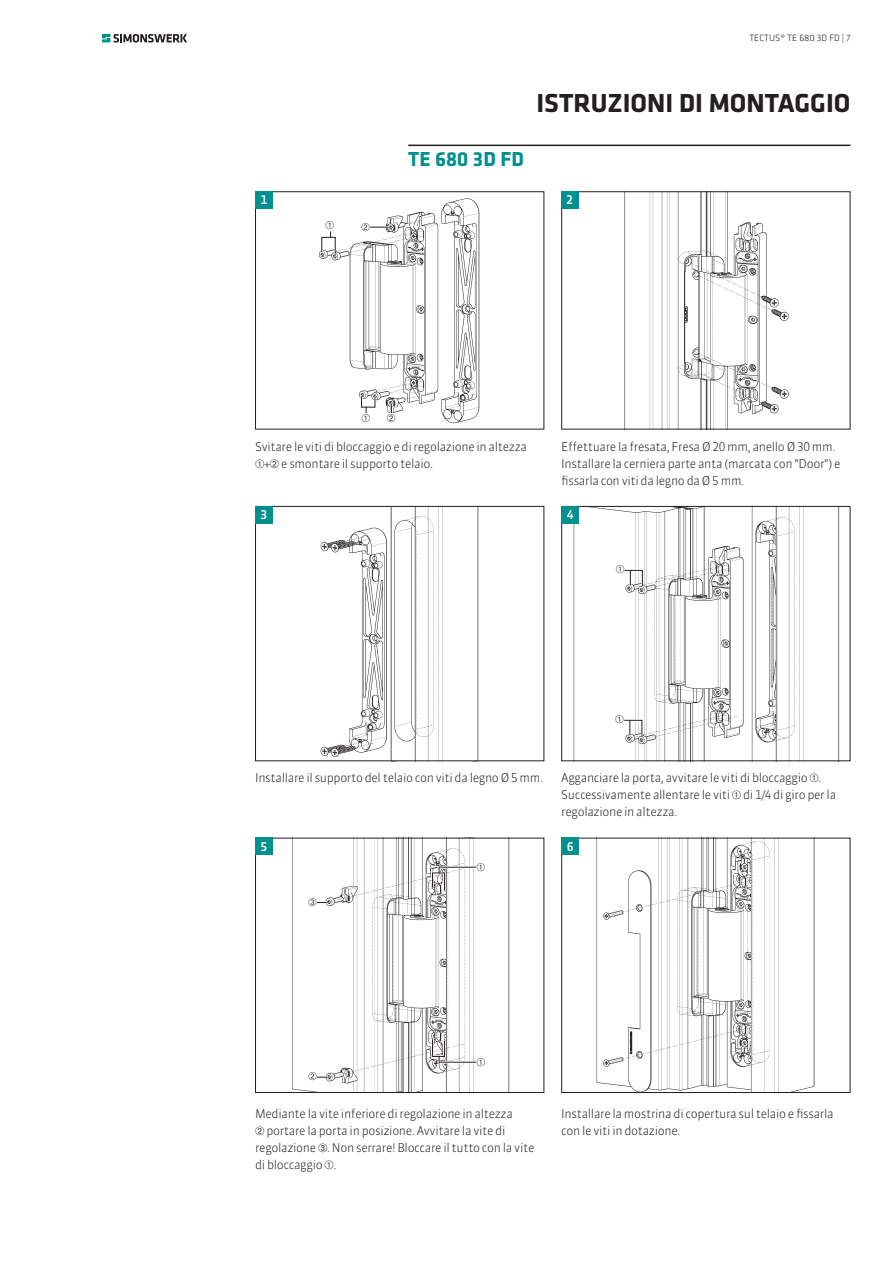
<style>
.page{position:relative;width:893px;height:1263px;background:#fff}
.page>*{position:absolute;margin:0;border:0;box-sizing:border-box;transform-origin:0 0}
.t1{font:700 27px "Klavika";color:#231f20}
.t2{font:700 21px "Klavika";color:#00908e}
.t3{font:300 12px/17px "Simonswerk Sanuk";letter-spacing:-.03em;color:#231f20}
.t4{font:500 12px "Simonswerk Sanuk";color:#fff}
.t5{font:300 9.45px "Klavika";color:#231f20}
</style>
<div class="page">
<svg style="left:102px;top:34px;width:85px;height:9px"></svg>
<hr style="left:408px;top:145px;width:442px;height:1px;background:#231f20">
<img style="left:319px;top:198px;width:161px;height:226px">
<div style="left:255px;top:191px;width:289px;height:238px;border:1px solid #231f20"></div>
<img style="left:624px;top:193px;width:164px;height:234px">
<div style="left:561px;top:191px;width:289px;height:238px;border:1px solid #231f20"></div>
<img style="left:320px;top:508px;width:159px;height:251px">
<div style="left:255px;top:506px;width:289px;height:255px;border:1px solid #231f20"></div>
<img style="left:573px;top:508px;width:266px;height:251px">
<div style="left:561px;top:506px;width:289px;height:255px;border:1px solid #231f20"></div>
<div style="left:255px;top:191px;width:18px;height:18px;background:#00908e"></div>
<div style="left:562px;top:191px;width:17px;height:18px;background:#00908e"></div>
<div style="left:255px;top:506px;width:18px;height:17px;background:#00908e"></div>
<div style="left:562px;top:506px;width:17px;height:17px;background:#00908e"></div>
<img style="left:292px;top:840px;width:218px;height:251px">
<div style="left:255px;top:838px;width:289px;height:255px;border:1px solid #231f20"></div>
<img style="left:596px;top:840px;width:219px;height:251px">
<div style="left:561px;top:838px;width:289px;height:255px;border:1px solid #231f20"></div>
<div style="left:255px;top:838px;width:18px;height:17px;background:#00908e"></div>
<div style="left:562px;top:838px;width:17px;height:17px;background:#00908e"></div>
<hr style="left:431px;top:872px;width:3px;height:16px;background:#fff">
<hr style="left:438px;top:866px;width:38px;height:2px;background:#fff">
<hr style="left:439px;top:867px;width:37px;height:1px;background:#231f20">
<svg style="left:432px;top:867px;width:14px;height:24px"></svg>
<hr style="left:431px;top:1039px;width:3px;height:18px;background:#fff">
<hr style="left:438px;top:1061px;width:38px;height:2px;background:#fff">
<hr style="left:439px;top:1062px;width:37px;height:1px;background:#231f20">
<svg style="left:432px;top:1039px;width:14px;height:23px"></svg>
<svg style="left:321px;top:221px;width:15px;height:33px"></svg>
<svg style="left:362px;top:223px;width:26px;height:9px"></svg>
<svg style="left:360px;top:396px;width:16px;height:26px"></svg>
<svg style="left:387px;top:404px;width:8px;height:18px"></svg>
<svg style="left:616px;top:565px;width:27px;height:21px"></svg>
<svg style="left:616px;top:715px;width:27px;height:21px"></svg>
<svg style="left:309px;top:1072px;width:18px;height:8px"></svg>
<svg style="left:477px;top:863px;width:8px;height:8px"></svg>
<svg style="left:309px;top:898px;width:18px;height:8px"></svg>
<svg style="left:477px;top:1058px;width:8px;height:8px"></svg>
<p class="t5" style="left:749px;top:33px;width:11px">TECTUS</p>
<p class="t5" style="left:780px;top:33px;width:72px">® TE 680 3D FD | 7</p>
<h1 class="t1" style="left:536px;top:88px;width:315px">ISTRUZIONI DI MONTAGGIO</h1>
<h2 class="t2" style="left:408px;top:147px;width:117px">TE 680 3D FD</h2>
<p class="t4" style="left:260px;top:192px;width:9px">1</p>
<p class="t4" style="left:566px;top:192px;width:9px">2</p>
<p class="t3" style="left:255px;top:438px;width:273px">Svitare le viti di bloccaggio e di regolazione in altezza<br>➀+➁ e smontare il supporto telaio.</p>
<p class="t3" style="left:561px;top:438px;width:281px">Effettuare la fresata, Fresa Ø 20 mm, anello Ø 30 mm.<br>Installare la cerniera parte anta (marcata con "Door") e fissarla con viti da legno da Ø 5 mm.</p>
<p class="t4" style="left:260px;top:507px;width:9px">3</p>
<p class="t4" style="left:567px;top:507px;width:9px">4</p>
<p class="t3" style="left:255px;top:770px;width:290px">Installare il supporto del telaio con viti da legno Ø 5 mm.</p>
<p class="t3" style="left:561px;top:770px;width:276px">Agganciare la porta, avvitare le viti di bloccaggio ➀.<br>Successivamente allentare le viti ➀ di 1/4 di giro per la regolazione in altezza.</p>
<p class="t4" style="left:260px;top:839px;width:9px">5</p>
<p class="t4" style="left:567px;top:839px;width:9px">6</p>
<p class="t3" style="left:255px;top:1105px;width:281px">Mediante la vite inferiore di regolazione in altezza<br>➁ portare la porta in posizione. Avvitare la vite di regolazione ➂. Non serrare! Bloccare il tutto con la vite di bloccaggio ➀.</p>
<p class="t3" style="left:561px;top:1105px;width:274px">Installare la mostrina di copertura sul telaio e fissarla con le viti in dotazione.</p>
</div>
